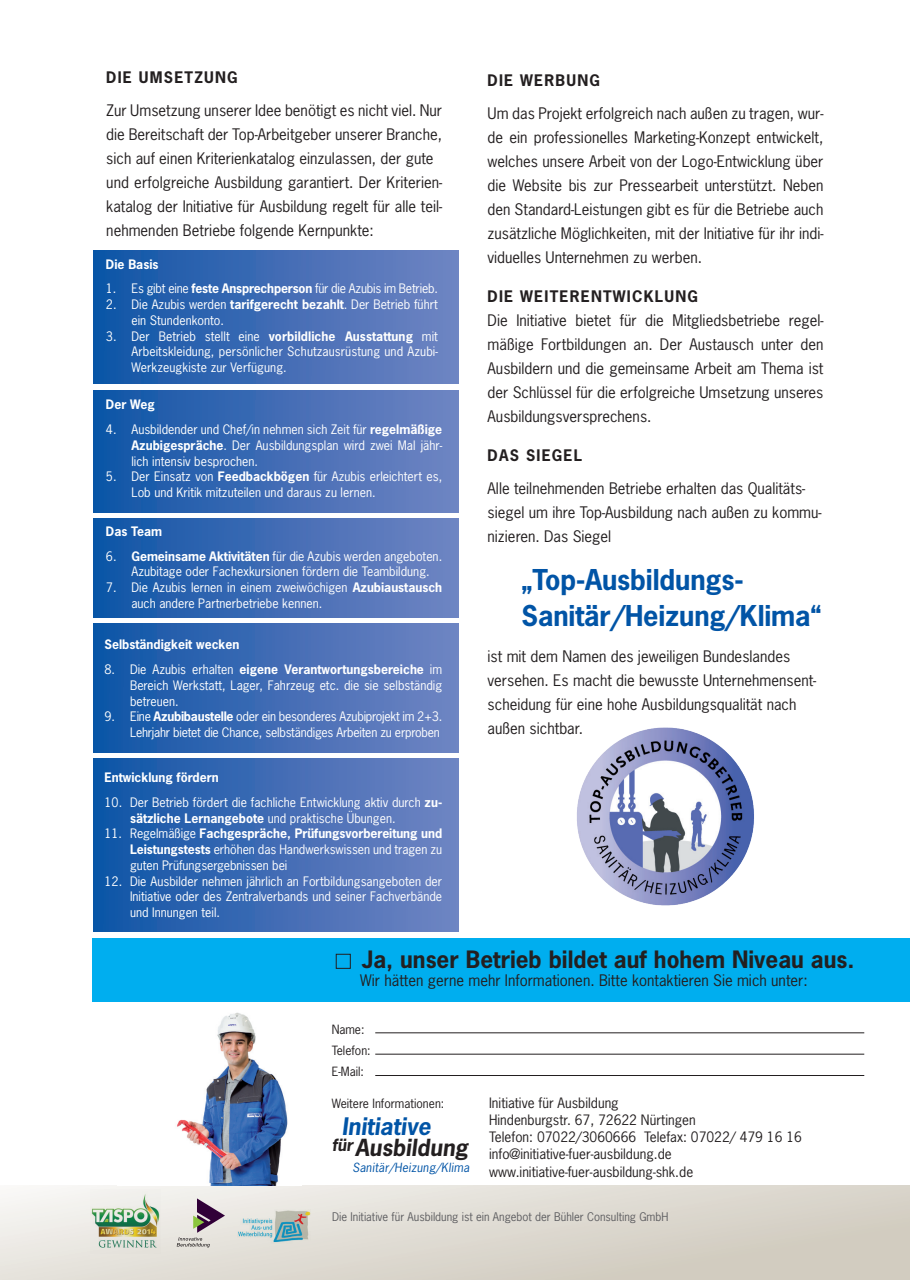
<style>
.page{position:relative;width:910px;height:1280px;background:#fff}
.page>*{position:absolute;margin:0;border:0;box-sizing:border-box;transform-origin:0 0}
.t1{font:700 27px/36px "News Gothic Std";letter-spacing:-.005em;color:#0154a6}
.t2{font:italic 700 22.8px "News Gothic Std";color:#0154a6}
.t3{font:700 22.5px "News Gothic Std";color:#231f20}
.t4{font:italic 700 22.2px "News Gothic Std";color:#231f20}
.t5{font:15px/24px "News Gothic Std";color:#231f20}
.t6{font:700 15px "News Gothic Std";letter-spacing:.08em;color:#231f20}
.t7{font:13.5px/17.2px "News Gothic Std";color:#231f20}
.t8{font:12.3px/15.8px "News Gothic Std";color:#fff}
.t9{font:12.3px/15.8px "News Gothic Std";letter-spacing:-.02em;color:#fff;text-align:right}
.t10{font:700 12.3px "News Gothic Std";color:#fff}
.t11{font:12px/21px "News Gothic Std";color:#231f20}
.t12{font:italic 11.85px "News Gothic Std";letter-spacing:.02em;color:#0154a6}
.t13{font:11.25px "News Gothic Std";color:#5f5f62}
.s1{font-weight:700}
</style>
<div class="page">
<div style="left:93px;top:938px;width:817px;height:64px;background:#00aeef"></div>
<div style="left:94px;top:759px;width:365px;height:173px;background:linear-gradient(to right,#0e55a6,#7285c3)"></div>
<div style="left:94px;top:623px;width:365px;height:130px;background:linear-gradient(to right,#0e54a6,#7284c3)"></div>
<div style="left:94px;top:519px;width:365px;height:98px;background:linear-gradient(to right,#0e54a6,#7284c3)"></div>
<div style="left:94px;top:390px;width:365px;height:122px;background:linear-gradient(to right,#0e54a6,#7284c3)"></div>
<div style="left:94px;top:250px;width:365px;height:134px;background:linear-gradient(to right,#0d54a6,#7284c3)"></div>
<hr style="left:375px;top:1032px;width:489px;height:1px;background:#231f20">
<hr style="left:375px;top:1054px;width:489px;height:1px;background:#231f20">
<hr style="left:375px;top:1075px;width:489px;height:1px;background:#231f20">
<div style="left:336px;top:954px;width:15px;height:15px;border:1px solid #231f20"></div>
<svg style="left:0;top:1186px;width:910px;height:94px;background:#dedad1"></svg>
<svg style="left:177px;top:1198px;width:48px;height:49px;background:#c0b7b9"></svg>
<img style="left:234px;top:1203px;width:76px;height:47px">
<img style="left:177px;top:1012px;width:111px;height:174px">
<img style="left:90px;top:1190px;width:71px;height:63px">
<img style="left:577px;top:727px;width:177px;height:179px">
<p class="t6" style="left:106px;top:67px;width:133px">DIE UMSETZUNG</p>
<p class="t5" style="left:106px;top:98px;width:337px">Zur Umsetzung unserer Idee benötigt es nicht viel. Nur die Bereitschaft der Top-Arbeitgeber unserer Branche, sich auf einen Kriterienkatalog einzulassen, der gute und erfolgreiche Ausbildung garantiert. Der Kriterien&shy;katalog der Initiative für Ausbildung regelt für alle teil&shy;nehmenden Betriebe folgende Kernpunkte:</p>
<p class="t10" style="left:106px;top:256px;width:54px">Die Basis</p>
<p class="t8" style="left:106px;top:281px;width:334px">1. Es gibt eine <span class="s1">feste Ansprechperson</span> für die Azubis im Betrieb.</p>
<p class="t8" style="left:131px;top:296px;width:308px;text-indent:-26px">2. Die Azubis werden <span class="s1">tarifgerecht bezahlt</span>. Der Betrieb führt ein Stundenkonto.</p>
<p class="t8" style="left:131px;top:328px;width:308px;text-align:justify;text-indent:-26px">3. Der Betrieb stellt eine <span class="s1">vorbildliche Ausstattung</span> mit Arbeitskleidung, persönlicher Schutzausrüstung und Azubi-Werkzeugkiste zur Verfügung.</p>
<p class="t10" style="left:106px;top:397px;width:50px">Der Weg</p>
<p class="t8" style="left:131px;top:421px;width:312px;text-align:justify;text-indent:-26px">4. Ausbildender und Chef/in nehmen sich Zeit für <span class="s1">regelmäßige Azubigespräche</span>. Der Ausbildungsplan wird zwei Mal jähr&shy;lich intensiv besprochen.</p>
<p class="t8" style="left:131px;top:469px;width:312px;text-indent:-26px">5. Der Einsatz von <span class="s1">Feedbackbögen</span> für Azubis erleichtert es,<br>Lob und Kritik mitzuteilen und daraus zu lernen.</p>
<p class="t10" style="left:106px;top:523px;width:58px">Das Team</p>
<p class="t8" style="left:131px;top:548px;width:312px;text-indent:-26px">6. <span class="s1">Gemeinsame Aktivitäten</span> für die Azubis werden angeboten.<br>Azubitage oder Fachexkursionen fördern die Teambildung.</p>
<p class="t8" style="left:131px;top:579px;width:312px;text-indent:-26px">7. Die Azubis lernen in einem zweiwöchigen <span class="s1">Azubiaustausch </span>auch andere Partnerbetriebe kennen.</p>
<p class="t10" style="left:105px;top:637px;width:136px">Selbständigkeit wecken</p>
<p class="t8" style="left:130px;top:662px;width:314px;text-align:justify;text-indent:-26px">8. Die Azubis erhalten <span class="s1">eigene Verantwortungsbereiche</span> im Bereich Werkstatt, Lager, Fahrzeug etc. die sie selbständig betreuen.</p>
<p class="t9" style="left:105px;top:709px;width:339px">9. Eine <span class="s1">Azubibaustelle</span> oder ein besonderes Azubiprojekt im 2+3.<br>Lehrjahr bietet die Chance, selbständiges Arbeiten zu erproben</p>
<p class="t10" style="left:105px;top:769px;width:116px">Entwicklung fördern</p>
<p class="t8" style="left:130px;top:794px;width:314px;text-indent:-26px">10. Der Betrieb fördert die fachliche Entwicklung aktiv durch <span class="s1">zu&shy;sätzliche Lernangebote</span> und praktische Übungen.</p>
<p class="t8" style="left:130px;top:826px;width:314px;text-align:justify;text-indent:-26px">11. Regelmäßige <span class="s1">Fachgespräche, Prüfungsvorbereitung und Leistungstests</span> erhöhen das Handwerkswissen und tragen zu guten Prüfungsergebnissen bei</p>
<p class="t8" style="left:130px;top:873px;width:314px;text-align:justify;text-indent:-26px">12. Die Ausbilder nehmen jährlich an Fortbildungsangeboten der Initiative oder des Zentralverbands und seiner Fachverbände und Innungen teil.</p>
<p class="t6" style="left:488px;top:71px;width:114px">DIE WERBUNG</p>
<p class="t5" style="left:488px;top:101px;width:337px;text-align:justify">Um das Projekt erfolgreich nach außen zu tragen, wur&shy;de ein professionelles Marketing-Konzept entwickelt, welches unsere Arbeit von der Logo-Entwicklung über die Website bis zur Pressearbeit unterstützt. Neben den Standard-Leistungen gibt es für die Betriebe auch zusätzliche Möglichkeiten, mit der Initiative für ihr indi&shy;viduelles Unternehmen zu werben.</p>
<p class="t6" style="left:488px;top:287px;width:58px">Die Weiterentwi</p>
<p class="t6" style="left:632px;top:287px;width:24px">cklung</p>
<p class="t5" style="left:488px;top:308px;width:337px;text-align:justify">Die Initiative bietet für die Mitgliedsbetriebe regel&shy;mäßige Fortbildungen an. Der Austausch unter den Ausbildern und die gemeinsame Arbeit am Thema ist der Schlüssel für die erfolgreiche Umsetzung unseres Ausbildungsversprechens.</p>
<p class="t6" style="left:488px;top:446px;width:96px">DAS SIEGEL</p>
<p class="t5" style="left:488px;top:476px;width:335px">Alle teilnehmenden Betriebe erhalten das Qualitäts&shy;siegel um ihre Top-Ausbildung nach außen zu kommu&shy;nizieren. Das Siegel</p>
<h1 class="t1" style="left:522px;top:561px;width:302px">„Top-Ausbildungs-<br>Sanitär/Heizung/Klima“</h1>
<p class="t5" style="left:488px;top:644px;width:330px">ist mit dem Namen des jeweiligen Bundeslandes versehen. Es macht die bewusste Unternehmensent&shy;scheidung für eine hohe Ausbildungsqualität nach außen sichtbar.</p>
<h3 class="t3" style="left:362px;top:944px;width:494px">Ja, unser Betrieb bildet auf hohem Niveau aus.</h3>
<p class="t5" style="left:360px;top:968px;width:449px">Wir hätten gerne mehr Informationen. Bitte kontaktieren Sie mich unter:</p>
<p class="t11" style="left:332px;top:1019px;width:41px">Name:<br>Telefon:<br>E-Mail:</p>
<p class="t11" style="left:332px;top:1092px;width:114px">Weitere Informationen:</p>
<p class="t7" style="left:489px;top:1094px;width:314px">Initiative für Ausbildung<br>Hindenburgstr. 67, 72622 Nürtingen<br>Telefon: 07022/3060666 Telefax: 07022/ 479 16 16 info@initiative-fuer-ausbildung.de www.initiative-fuer-ausbildung-shk.de</p>
<h2 class="t2" style="left:342px;top:1111px;width:90px">Initiative</h2>
<h3 class="t4" style="left:332px;top:1132px;width:137px"><sup>für</sup>Ausbildung</h3>
<p class="t12" style="left:352px;top:1160px;width:118px">Sanitär/Heizung/Klima</p>
<p class="t13" style="left:332px;top:1209px;width:338px">Die Initiative für Ausbildung ist ein Angebot der Bühler Consulting GmbH</p>
</div>
